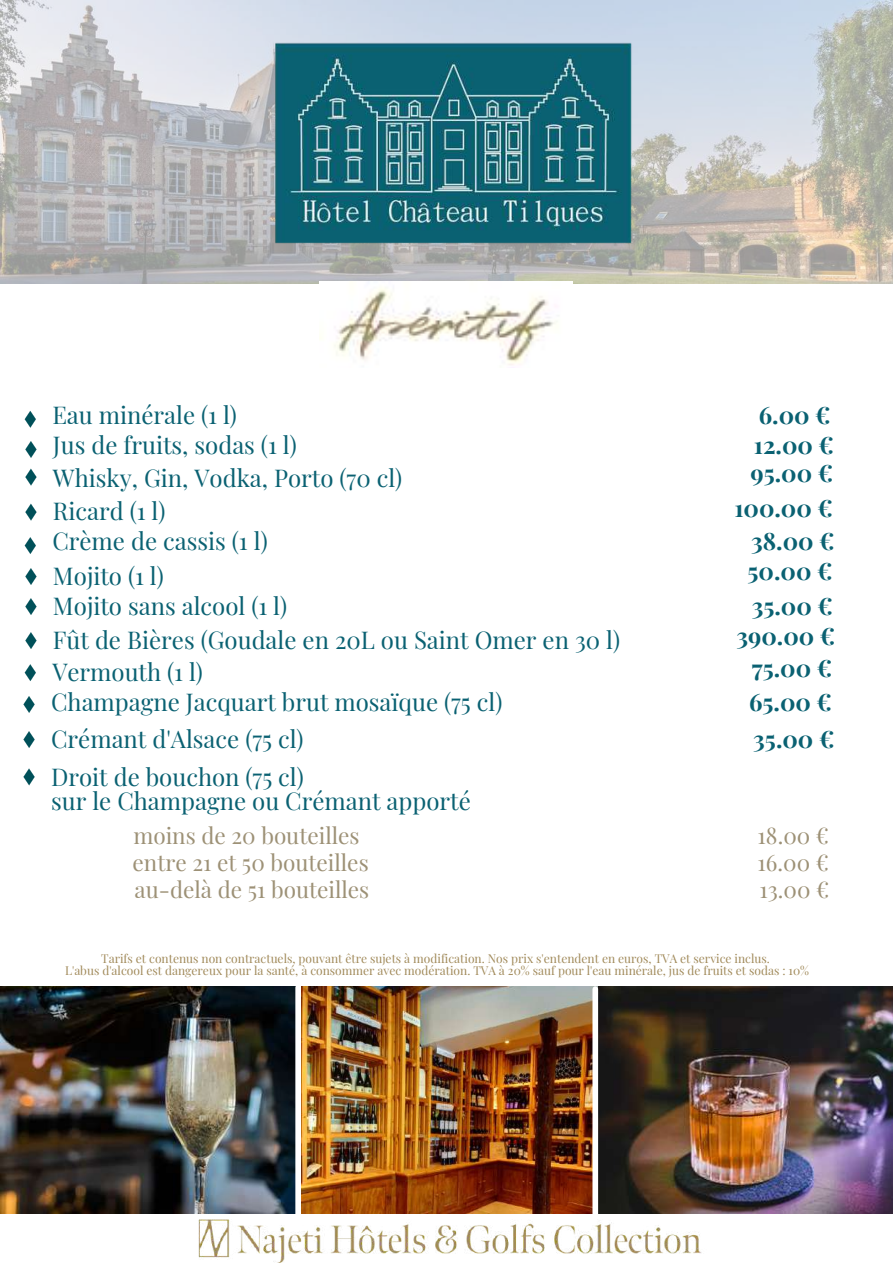
<style>
.page{position:relative;width:893px;height:1264px;background:#fff}
.page>*{position:absolute;margin:0;border:0;box-sizing:border-box;transform-origin:0 0}
.t1{font:24px/23.5px "Playfair Display";color:#0a6172}
.t2{font:700 24px "Playfair Display";color:#0a6172}
.t3{font:22.5px/27px "Playfair Display";color:#9d9176}
.t4{font:12px/12px "Playfair Display";color:#a18a5a;text-align:center}
</style>
<div class="page">
<img style="left:302px;top:986px;width:590px;height:227px">
<img style="left:0;top:986px;width:296px;height:227px">
<div style="left:295px;top:987px;width:6px;height:275px;background:#fff"></div>
<div style="left:592px;top:989px;width:6px;height:273px;background:#fff"></div>
<img style="left:0;top:0;width:892px;height:283px">
<img style="left:271px;top:14px;width:363px;height:254px">
<img style="left:319px;top:282px;width:253px;height:83px">
<svg style="left:25px;top:441px;width:12px;height:17px"></svg>
<svg style="left:25px;top:468px;width:12px;height:17px"></svg>
<svg style="left:25px;top:503px;width:12px;height:17px"></svg>
<svg style="left:25px;top:537px;width:11px;height:17px"></svg>
<svg style="left:25px;top:598px;width:12px;height:17px"></svg>
<svg style="left:25px;top:632px;width:12px;height:17px"></svg>
<svg style="left:25px;top:568px;width:12px;height:17px"></svg>
<svg style="left:25px;top:664px;width:11px;height:17px"></svg>
<svg style="left:23px;top:696px;width:12px;height:17px"></svg>
<svg style="left:23px;top:731px;width:12px;height:17px"></svg>
<svg style="left:23px;top:768px;width:12px;height:17px"></svg>
<img style="left:181px;top:1190px;width:531px;height:72px">
<svg style="left:25px;top:411px;width:11px;height:16px"></svg>
<p class="t1" style="left:52px;top:402px;width:186px">Eau minérale (1 l)</p>
<p class="t2" style="left:758px;top:398px;width:73px">6.00 €</p>
<p class="t1" style="left:53px;top:432px;width:245px">Jus de fruits, sodas (1 l)</p>
<p class="t2" style="left:753px;top:428px;width:82px">12.00 €</p>
<p class="t1" style="left:53px;top:465px;width:351px">Whisky, Gin, Vodka, Porto (70 cl)</p>
<p class="t2" style="left:750px;top:456px;width:84px">95.00 €</p>
<p class="t1" style="left:53px;top:498px;width:114px">Ricard (1 l)</p>
<p class="t2" style="left:734px;top:491px;width:100px">100.00 €</p>
<p class="t1" style="left:52px;top:528px;width:217px">Crème de cassis (1 l)</p>
<p class="t2" style="left:751px;top:524px;width:85px">38.00 €</p>
<p class="t1" style="left:53px;top:563px;width:112px">Mojito (1 l)</p>
<p class="t2" style="left:747px;top:554px;width:86px">50.00 €</p>
<p class="t1" style="left:53px;top:593px;width:236px">Mojito sans alcool (1 l)</p>
<p class="t2" style="left:751px;top:589px;width:83px">35.00 €</p>
<p class="t1" style="left:53px;top:627px;width:568px">Fût de Bières (Goudale en 20L ou Saint Omer en 30 l)</p>
<p class="t2" style="left:736px;top:619px;width:100px">390.00 €</p>
<p class="t1" style="left:52px;top:659px;width:152px">Vermouth (1 l)</p>
<p class="t2" style="left:751px;top:650px;width:82px">75.00 €</p>
<p class="t1" style="left:51px;top:689px;width:453px">Champagne Jacquart brut mosaïque (75 cl)</p>
<p class="t2" style="left:749px;top:685px;width:84px">65.00 €</p>
<p class="t1" style="left:51px;top:726px;width:254px">Crémant d'Alsace (75 cl)</p>
<p class="t2" style="left:753px;top:721px;width:83px">35.00 €</p>
<p class="t1" style="left:51px;top:764px;width:421px">Droit de bouchon (75 cl)<br>sur le Champagne ou Crémant apporté</p>
<p class="t3" style="left:132px;top:821px;width:238px">moins de 20 bouteilles entre 21 et 50 bouteilles au-delà de 51 bouteilles</p>
<p class="t3" style="left:757px;top:821px;width:73px;text-align:justify">18.00 € 16.00 € 13.00 €</p>
<p class="t4" style="left:65px;top:952px;width:745px">Tarifs et contenus non contractuels, pouvant être sujets à modification. Nos prix s'entendent en euros, TVA et service inclus.<br>L'abus d'alcool est dangereux pour la santé, à consommer avec modération. TVA à 20% sauf pour l'eau minérale, jus de fruits et sodas : 10%</p>
</div>
